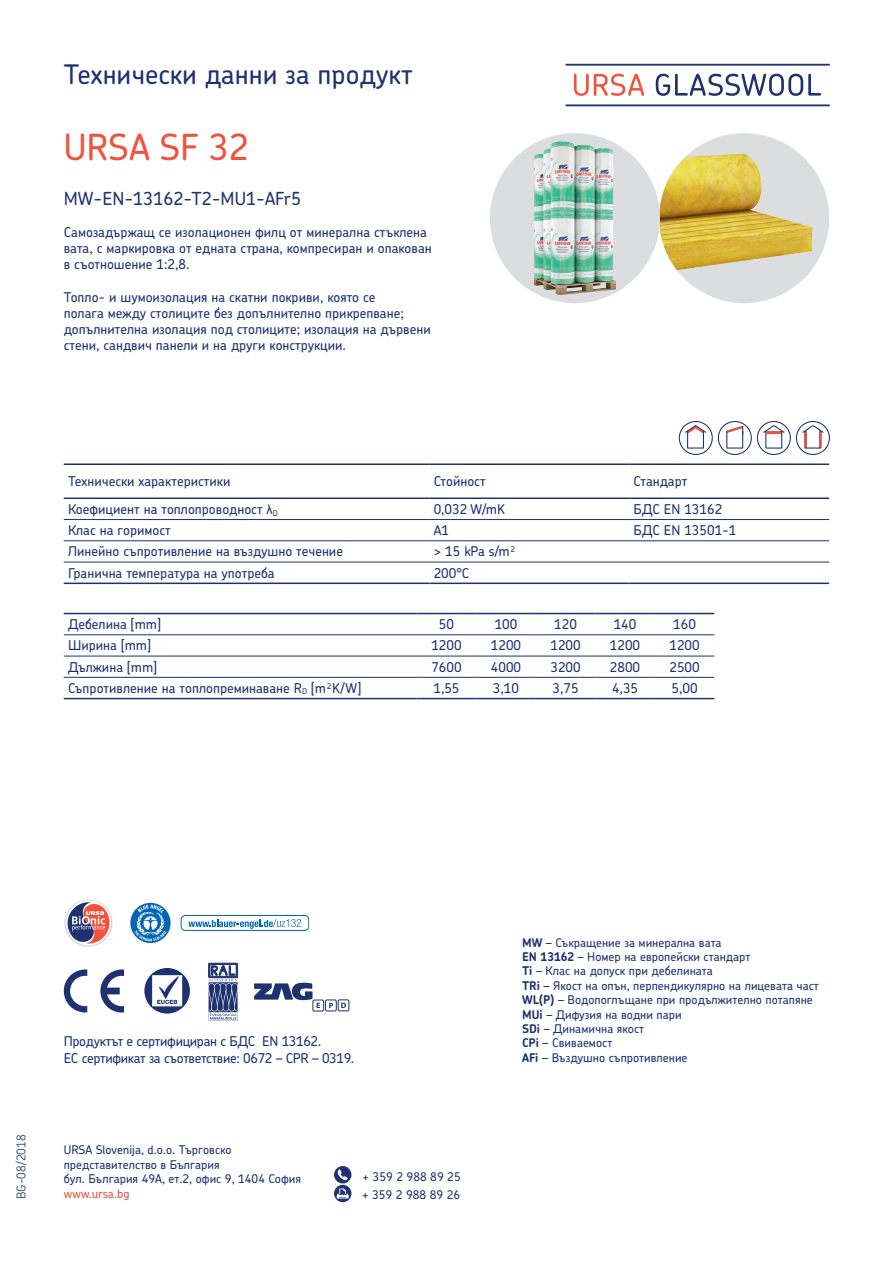
<style>
.page{position:relative;width:893px;height:1263px;background:#fff}
.page>*{position:absolute;margin:0;border:0;box-sizing:border-box;transform-origin:0 0}
.Paragraph_Style1{font:500 36px "Chevin Pro";color:#f0523e}
.Paragraph_Style1-2{font:500 27px "Chevin Pro";color:#1d326f}
.Paragraph_Style1-3{font:500 18px "Chevin Pro";color:#1d326f}
.Paragraph_Style1-4{font:500 13.5px/16.2px "Chevin Pro";color:#1d326f}
.Paragraph_Style1-5{font:500 13.5px "Chevin Pro";letter-spacing:-.025em;color:#1d326f}
.Paragraph_Style1-6{font:500 12px/14.4px "Chevin Pro";color:#1d326f}
.t1{font:500 12px "Chevin Pro";letter-spacing:-.005em;color:#f0523e}
.t2{font:300 12px "Chevin Pro";color:#1d326f}
.s1{font-weight:700}
</style>
<div class="page">
<svg style="left:656px;top:74px;width:165px;height:22px"></svg>
<svg style="left:574px;top:74px;width:70px;height:22px"></svg>
<hr style="left:565px;top:64px;width:265px;height:2px;background:#1d326f">
<hr style="left:565px;top:104px;width:265px;height:2px;background:#1d326f">
<hr style="left:64px;top:519px;width:365px;height:1px;background:#1d326f">
<hr style="left:429px;top:519px;width:200px;height:1px;background:#1d326f">
<hr style="left:629px;top:519px;width:200px;height:1px;background:#1d326f">
<hr style="left:64px;top:540px;width:365px;height:1px;background:#1d326f">
<hr style="left:429px;top:540px;width:200px;height:1px;background:#1d326f">
<hr style="left:629px;top:540px;width:200px;height:1px;background:#1d326f">
<hr style="left:64px;top:562px;width:365px;height:1px;background:#1d326f">
<hr style="left:429px;top:562px;width:200px;height:1px;background:#1d326f">
<hr style="left:629px;top:562px;width:200px;height:1px;background:#1d326f">
<hr style="left:64px;top:463px;width:365px;height:2px;background:#1d326f">
<hr style="left:429px;top:463px;width:200px;height:2px;background:#1d326f">
<hr style="left:629px;top:463px;width:200px;height:2px;background:#1d326f">
<hr style="left:629px;top:497px;width:200px;height:2px;background:#1d326f">
<hr style="left:64px;top:497px;width:365px;height:2px;background:#1d326f">
<hr style="left:429px;top:497px;width:200px;height:2px;background:#1d326f">
<hr style="left:64px;top:582px;width:365px;height:2px;background:#1d326f">
<hr style="left:429px;top:582px;width:200px;height:2px;background:#1d326f">
<hr style="left:629px;top:582px;width:200px;height:2px;background:#1d326f">
<hr style="left:64px;top:634px;width:353px;height:1px;background:#1d326f">
<hr style="left:417px;top:634px;width:59px;height:1px;background:#1d326f">
<hr style="left:476px;top:634px;width:60px;height:1px;background:#1d326f">
<hr style="left:536px;top:634px;width:59px;height:1px;background:#1d326f">
<hr style="left:595px;top:634px;width:60px;height:1px;background:#1d326f">
<hr style="left:655px;top:634px;width:59px;height:1px;background:#1d326f">
<hr style="left:64px;top:656px;width:353px;height:1px;background:#1d326f">
<hr style="left:417px;top:656px;width:59px;height:1px;background:#1d326f">
<hr style="left:476px;top:656px;width:60px;height:1px;background:#1d326f">
<hr style="left:536px;top:656px;width:59px;height:1px;background:#1d326f">
<hr style="left:595px;top:656px;width:60px;height:1px;background:#1d326f">
<hr style="left:655px;top:656px;width:59px;height:1px;background:#1d326f">
<hr style="left:64px;top:677px;width:353px;height:1px;background:#1d326f">
<hr style="left:417px;top:677px;width:59px;height:1px;background:#1d326f">
<hr style="left:476px;top:677px;width:60px;height:1px;background:#1d326f">
<hr style="left:536px;top:677px;width:59px;height:1px;background:#1d326f">
<hr style="left:595px;top:677px;width:60px;height:1px;background:#1d326f">
<hr style="left:655px;top:677px;width:59px;height:1px;background:#1d326f">
<hr style="left:64px;top:613px;width:353px;height:1px;background:#1d326f">
<hr style="left:417px;top:613px;width:59px;height:1px;background:#1d326f">
<hr style="left:476px;top:613px;width:60px;height:1px;background:#1d326f">
<hr style="left:536px;top:613px;width:59px;height:1px;background:#1d326f">
<hr style="left:595px;top:613px;width:60px;height:1px;background:#1d326f">
<hr style="left:655px;top:613px;width:59px;height:1px;background:#1d326f">
<hr style="left:64px;top:698px;width:353px;height:1px;background:#1d326f">
<hr style="left:417px;top:698px;width:59px;height:1px;background:#1d326f">
<hr style="left:476px;top:698px;width:60px;height:1px;background:#1d326f">
<hr style="left:536px;top:698px;width:59px;height:1px;background:#1d326f">
<hr style="left:595px;top:698px;width:60px;height:1px;background:#1d326f">
<hr style="left:655px;top:698px;width:59px;height:1px;background:#1d326f">
<svg style="left:679px;top:421px;width:151px;height:34px"></svg>
<div style="left:659px;top:133px;width:170px;height:170px;background:#dcdddf;border-radius:50%"></div>
<img style="left:659px;top:137px;width:165px;height:148px">
<div style="left:490px;top:133px;width:170px;height:170px;background:#dcdddf;border-radius:50%"></div>
<img style="left:534px;top:141px;width:82px;height:154px">
<div style="left:334px;top:1166px;width:17px;height:17px;background:#1d326f;border-radius:50%"></div>
<svg style="left:337px;top:1169px;width:11px;height:11px"></svg>
<svg style="left:334px;top:1185px;width:17px;height:17px"></svg>
<svg style="left:337px;top:1188px;width:12px;height:10px"></svg>
<svg style="left:64px;top:969px;width:23px;height:43px"></svg>
<svg style="left:100px;top:969px;width:24px;height:43px"></svg>
<svg style="left:254px;top:982px;width:95px;height:29px"></svg>
<svg style="left:144px;top:968px;width:46px;height:45px"></svg>
<svg style="left:208px;top:963px;width:30px;height:58px;background:#6e7ba2"></svg>
<img style="left:64px;top:899px;width:49px;height:48px">
<svg style="left:66px;top:901px;width:45px;height:43px"></svg>
<svg style="left:130px;top:903px;width:41px;height:40px"></svg>
<div style="left:181px;top:915px;width:128px;height:16px;border:1px solid #0166b3;border-radius:4px"></div>
<svg style="left:188px;top:919px;width:113px;height:10px"></svg>
<p class="Paragraph_Style1-2" style="left:64px;top:56px;width:350px">Технически данни за продукт</p>
<p class="Paragraph_Style1" style="left:64px;top:123px;width:187px">URSA SF 32</p>
<p class="Paragraph_Style1-3" style="left:64px;top:186px;width:239px">MW-EN-13162-T2-MU1-AFr5</p>
<p class="Paragraph_Style1-4" style="left:64px;top:224px;width:370px">Самозадържащ се изолационен филц от минерална стъклена вата, с маркировка от едната страна, компресиран и опакован в съотношение 1:2,8.</p>
<p class="Paragraph_Style1-4" style="left:64px;top:288px;width:368px">Топло- и шумоизолация на скатни покриви, която се<br>полага между столиците без допълнително прикрепване; допълнителна изолация под столиците; изолация на дървени стени, сандвич панели и на други конструкции.</p>
<p class="Paragraph_Style1-4" style="left:68px;top:473px;width:164px">Технически характеристики</p>
<p class="Paragraph_Style1-4" style="left:434px;top:473px;width:53px">Стойност</p>
<p class="Paragraph_Style1-4" style="left:633px;top:473px;width:55px">Стандарт</p>
<p class="Paragraph_Style1-4" style="left:68px;top:501px;width:211px">Коефициент на топлопроводност λ<sub>D</sub></p>
<p class="Paragraph_Style1-4" style="left:434px;top:501px;width:73px">0,032 W/mK</p>
<p class="Paragraph_Style1-4" style="left:633px;top:501px;width:90px">БДС EN 13162</p>
<p class="Paragraph_Style1-4" style="left:68px;top:522px;width:104px">Клас на горимост</p>
<p class="Paragraph_Style1-4" style="left:434px;top:522px;width:17px">A1</p>
<p class="Paragraph_Style1-4" style="left:633px;top:522px;width:104px">БДС EN 13501-1</p>
<p class="Paragraph_Style1-4" style="left:68px;top:543px;width:276px">Линейно съпротивление на въздушно течение</p>
<p class="Paragraph_Style1-4" style="left:434px;top:543px;width:84px">&gt; 15 kPa s/m²</p>
<p class="Paragraph_Style1-4" style="left:68px;top:564px;width:208px">Гранична температура на употреба</p>
<p class="Paragraph_Style1-4" style="left:434px;top:564px;width:37px">200°C</p>
<p class="Paragraph_Style1-4" style="left:68px;top:616px;width:94px">Дебелина [mm]</p>
<p class="Paragraph_Style1-4" style="left:439px;top:616px;width:17px">50</p>
<p class="Paragraph_Style1-4" style="left:495px;top:616px;width:24px">100</p>
<p class="Paragraph_Style1-4" style="left:554px;top:616px;width:24px">120</p>
<p class="Paragraph_Style1-4" style="left:614px;top:616px;width:24px">140</p>
<p class="Paragraph_Style1-4" style="left:673px;top:616px;width:24px">160</p>
<p class="Paragraph_Style1-4" style="left:68px;top:637px;width:84px">Ширина [mm]</p>
<p class="Paragraph_Style1-4" style="left:431px;top:637px;width:32px">1200</p>
<p class="Paragraph_Style1-4" style="left:491px;top:637px;width:32px">1200</p>
<p class="Paragraph_Style1-4" style="left:550px;top:637px;width:32px">1200</p>
<p class="Paragraph_Style1-4" style="left:610px;top:637px;width:32px">1200</p>
<p class="Paragraph_Style1-4" style="left:669px;top:637px;width:32px">1200</p>
<p class="Paragraph_Style1-4" style="left:68px;top:658px;width:91px">Дължина [mm]</p>
<p class="Paragraph_Style1-4" style="left:431px;top:658px;width:32px">7600</p>
<p class="Paragraph_Style1-4" style="left:491px;top:658px;width:32px">4000</p>
<p class="Paragraph_Style1-4" style="left:550px;top:658px;width:32px">3200</p>
<p class="Paragraph_Style1-4" style="left:610px;top:658px;width:32px">2800</p>
<p class="Paragraph_Style1-4" style="left:669px;top:658px;width:32px">2500</p>
<p class="Paragraph_Style1-4" style="left:68px;top:679px;width:295px">Съпротивление на топлопреминаване R<sub>D</sub> [m²K/W]</p>
<p class="Paragraph_Style1-4" style="left:433px;top:679px;width:28px">1,55</p>
<p class="Paragraph_Style1-4" style="left:493px;top:679px;width:28px">3,10</p>
<p class="Paragraph_Style1-4" style="left:552px;top:679px;width:28px">3,75</p>
<p class="Paragraph_Style1-4" style="left:612px;top:679px;width:28px">4,35</p>
<p class="Paragraph_Style1-4" style="left:672px;top:679px;width:28px">5,00</p>
<p class="t2" style="left:13px;top:1199px;width:66px;rotate:-90deg">BG-08/2018</p>
<p class="Paragraph_Style1-5" style="left:64px;top:1032px;width:259px">Продуктът е сертифициран с БДС EN 13162.</p>
<p class="Paragraph_Style1-5" style="left:64px;top:1049px;width:292px">EС сертификат за съответствие: 0672 – CPR – 0319.</p>
<p class="Paragraph_Style1-6" style="left:64px;top:1142px;width:169px">URSA Slovenija, d.o.o. Търговско представителство в България</p>
<p class="Paragraph_Style1-6" style="left:64px;top:1171px;width:239px">бул. България 49А, ет.2, офис 9, 1404 София</p>
<p class="t1" style="left:64px;top:1185px;width:67px">www.ursa.bg</p>
<p class="Paragraph_Style1-6" style="left:362px;top:1169px;width:100px">+ 359 2 988 89 25</p>
<p class="Paragraph_Style1-6" style="left:362px;top:1187px;width:100px">+ 359 2 988 89 26</p>
<p class="Paragraph_Style1-6" style="left:522px;top:935px;width:201px"><span class="s1">MW</span> – Съкращение за минерална вата</p>
<p class="Paragraph_Style1-6" style="left:522px;top:949px;width:230px"><span class="s1">EN 13162</span> – Номер на европейски стандарт</p>
<p class="Paragraph_Style1-6" style="left:522px;top:963px;width:192px"><span class="s1">Ti</span> – Клас на допуск при дебелината</p>
<p class="Paragraph_Style1-6" style="left:522px;top:978px;width:298px"><span class="s1">TRi</span> – Якост на опън, перпендикулярно на лицевата част</p>
<p class="Paragraph_Style1-6" style="left:522px;top:992px;width:292px"><span class="s1">WL(P)</span> – Водопоглъщане при продължително потапяне</p>
<p class="Paragraph_Style1-6" style="left:522px;top:1007px;width:161px"><span class="s1">MUi</span> – Дифузия на водни пари</p>
<p class="Paragraph_Style1-6" style="left:522px;top:1021px;width:124px"><span class="s1">SDi</span> – Динамична якост</p>
<p class="Paragraph_Style1-6" style="left:522px;top:1035px;width:92px"><span class="s1">CPi</span> – Свиваемост</p>
<p class="Paragraph_Style1-6" style="left:522px;top:1050px;width:167px"><span class="s1">AFi</span> – Въздушно съпротивление</p>
</div>
